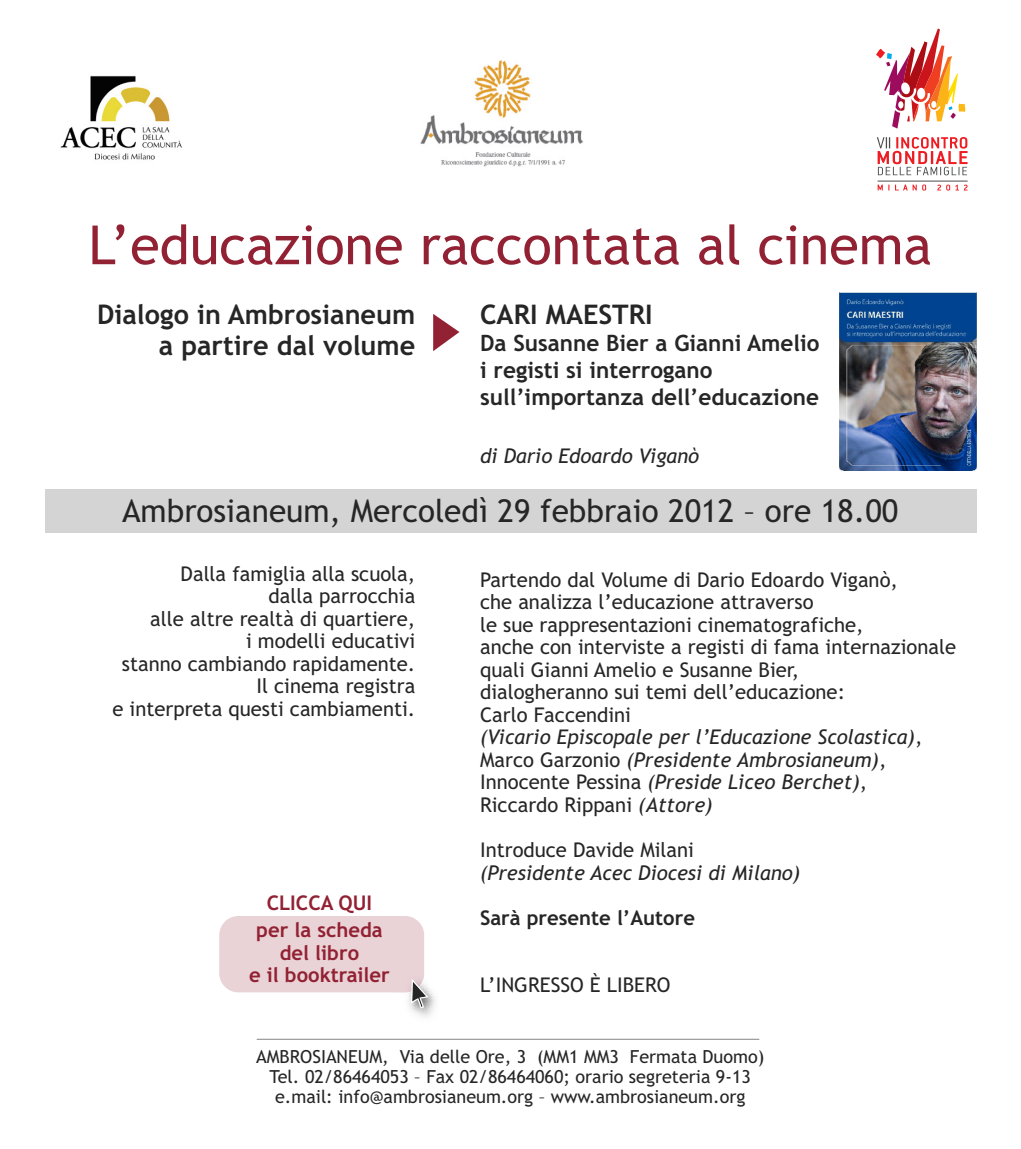
<style>
.page{position:relative;width:1021px;height:1149px;background:#fff}
.page>*{position:absolute;margin:0;border:0;box-sizing:border-box;transform-origin:0 0}
.t1{font:54px "Trebuchet MS";color:#922133}
.t2{font:31.5px "Trebuchet MS";color:#272627}
.t3{font:27px/31.5px "Trebuchet MS Bold OTF";color:#272627;text-align:right}
.t4{font:22.5px/27px "Trebuchet MS Bold OTF";color:#272627}
.t5{font:20.25px/22.5px "Trebuchet MS";color:#272627;text-align:right}
.t6{font:20.25px/27px "Trebuchet MS Bold OTF";color:#922133;text-align:center}
.t7{font:italic 20.25px "Trebuchet MS";color:#272627}
.t8{font:20.25px "Trebuchet MS Italic OTF";color:#272627}
.t9{font:700 20.25px "Trebuchet MS";color:#272627}
.t10{font:18px/20.2px "Trebuchet MS";color:#272627;text-align:center}
.s1{font-style:italic}
</style>
<div class="page">
<div style="left:45px;top:489px;width:931px;height:43px;background:#d4d4d4"></div>
<div style="left:219px;top:915px;width:205px;height:77px;background:#e9d3d6;border-radius:19px"></div>
<svg style="left:876px;top:28px;width:92px;height:163px"></svg>
<img style="left:60px;top:75px;width:122px;height:85px">
<img style="left:420px;top:60px;width:164px;height:107px">
<hr style="left:257px;top:1038px;width:502px;height:1px;background:#939393">
<svg style="left:433px;top:314px;width:26px;height:37px"></svg>
<img style="left:393px;top:988px;width:43px;height:29px">
<img style="left:393px;top:977px;width:31px;height:15px">
<svg style="left:411px;top:978px;width:17px;height:30px"></svg>
<img style="left:839px;top:293px;width:137px;height:177px">
<h1 class="t1" style="left:88px;top:214px;width:845px">L’educazione raccontata al cinema</h1>
<h3 class="t3" style="left:480px;top:298px;width:174px">CARI MAESTRI</h3>
<p class="t4" style="left:480px;top:329px;width:341px">Da Susanne Bier a Gianni Amelio i registi si interrogano sull’importanza dell’educazione</p>
<p class="t8" style="left:480px;top:444px;width:220px">di Dario Edoardo Viganò</p>
<h3 class="t3" style="left:97px;top:298px;width:320px">Dialogo in Ambrosianeum a partire dal volume</h3>
<h2 class="t2" style="left:122px;top:492px;width:777px">Ambrosianeum, Mercoledì 29 febbraio 2012 – ore 18.00</h2>
<p class="t5" style="left:112px;top:562px;width:304px">Dalla famiglia alla scuola,<br>dalla parrocchia<br>alle altre realtà di quartiere,<br>i modelli educativi<br>stanno cambiando rapidamente.<br>Il cinema registra<br>e interpreta questi cambiamenti.</p>
<p class="t5" style="left:480px;top:568px;width:477px;text-align:left">Partendo dal Volume di Dario Edoardo Viganò,<br>che analizza l’educazione attraverso<br>le sue rappresentazioni cinematografiche,<br>anche con interviste a registi di fama internazionale quali Gianni Amelio e Susanne Bier,<br>dialogheranno sui temi dell’educazione:<br>Carlo Faccendini<br><span class="s1">(Vicario Episcopale per l’Educazione Scolastica)</span>, Marco Garzonio <span class="s1">(Presidente Ambrosianeum)</span>, Innocente Pessina <span class="s1">(Preside Liceo Berchet)</span>,<br>Riccardo Rippani <span class="s1">(Attore)</span></p>
<p class="t5" style="left:480px;top:838px;width:215px">Introduce Davide Milani</p>
<p class="t7" style="left:480px;top:860px;width:321px">(Presidente Acec Diocesi di Milano)</p>
<p class="t9" style="left:480px;top:905px;width:216px">Sarà presente l’Autore</p>
<p class="t6" style="left:256px;top:889px;width:128px">CLICCA QUI per la scheda</p>
<p class="t6" style="left:249px;top:941px;width:142px;line-height:22.5px">del libro<br>e il booktrailer</p>
<p class="t5" style="left:480px;top:973px;width:192px">L’INGRESSO È LIBERO</p>
<p class="t10" style="left:256px;top:1045px;width:509px">AMBROSIANEUM, Via delle Ore, 3 (MM1 MM3 Fermata Duomo)<br>Tel. 02/86464053 – Fax 02/86464060; orario segreteria 9-13 e.mail: info@ambrosianeum.org – www.ambrosianeum.org</p>
</div>
